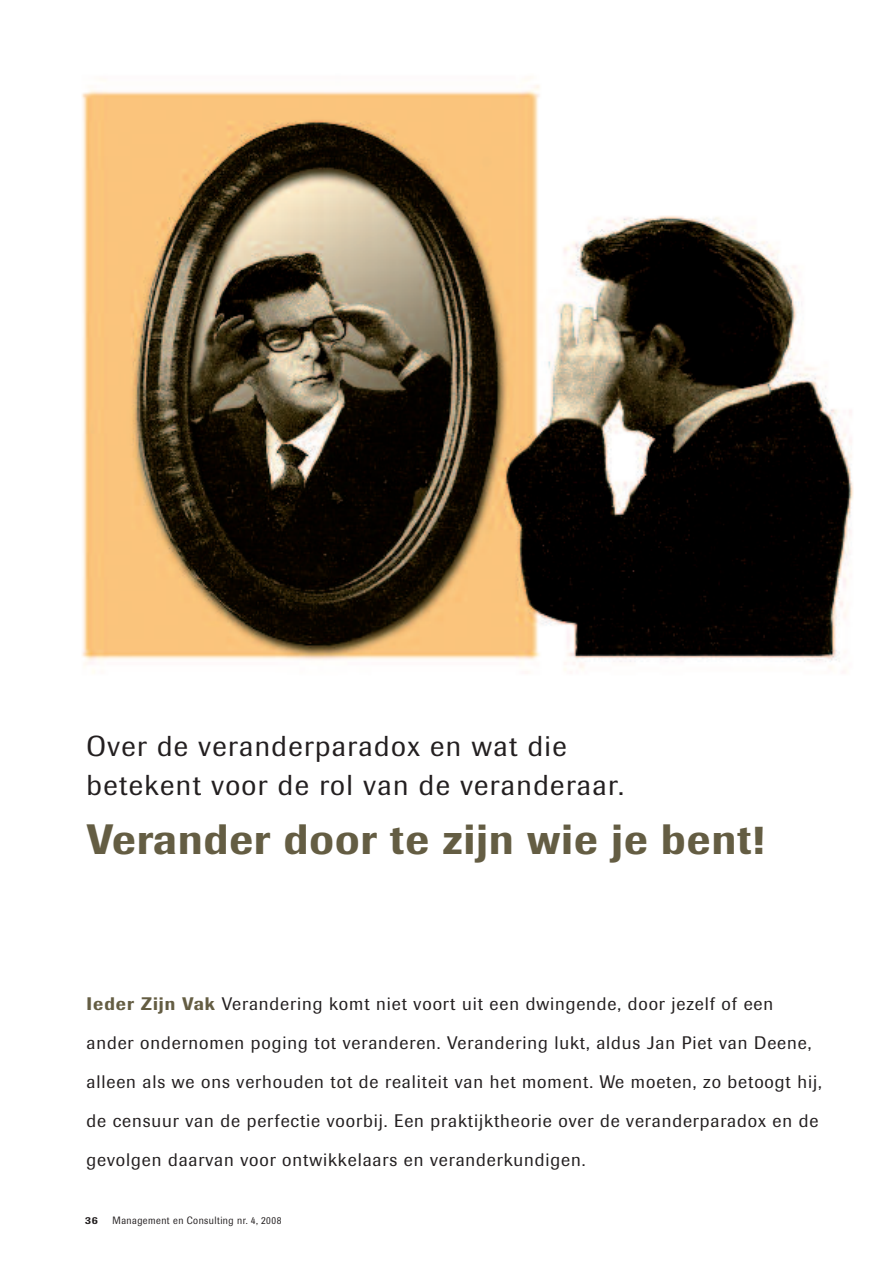
<style>
.page{position:relative;width:893px;height:1263px;background:#fff}
.page>*{position:absolute;margin:0;border:0;box-sizing:border-box;transform-origin:0 0}
.t1{font:500 42px "Imago";letter-spacing:.03em;color:#645d43}
.t2{font:28.5px/39px "Imago";letter-spacing:.05em;color:#231f20}
.t3{font:18px/39px "Imago";letter-spacing:.05em;color:#231f20}
.t4{font:10.5px "Imago";letter-spacing:.05em;color:#231f20;scale:.9 1}
.t5{font:500 10.5px "Imago";color:#231f20}
.s1{font-weight:500;color:#645d43}
</style>
<div class="page">
<img style="left:82px;top:85px;width:772px;height:588px">
<h2 class="t2" style="left:87px;top:729px;width:539px">Over de veranderparadox en wat die betekent voor de rol van de veranderaar.</h2>
<h1 class="t1" style="left:87px;top:824px;width:679px">Verander door te zijn wie je bent!</h1>
<p class="t3" style="left:87px;top:985px;width:737px"><span class="s1">Ieder Zijn Vak</span> Verandering komt niet voort uit een dwingende, door jezelf of een ander ondernomen poging tot veranderen. Verandering lukt, aldus Jan Piet van Deene, alleen als we ons verhouden tot de realiteit van het moment. We moeten, zo betoogt hij, de censuur van de perfectie voorbij. Een praktijktheorie over de veranderparadox en de gevolgen daarvan voor ontwikkelaars en veranderkundigen.</p>
<p class="t5" style="left:85px;top:1217px;width:14px">36</p>
<p class="t4" style="left:113px;top:1216px;width:189px">Management en Consulting nr. 4, 2008</p>
</div>
